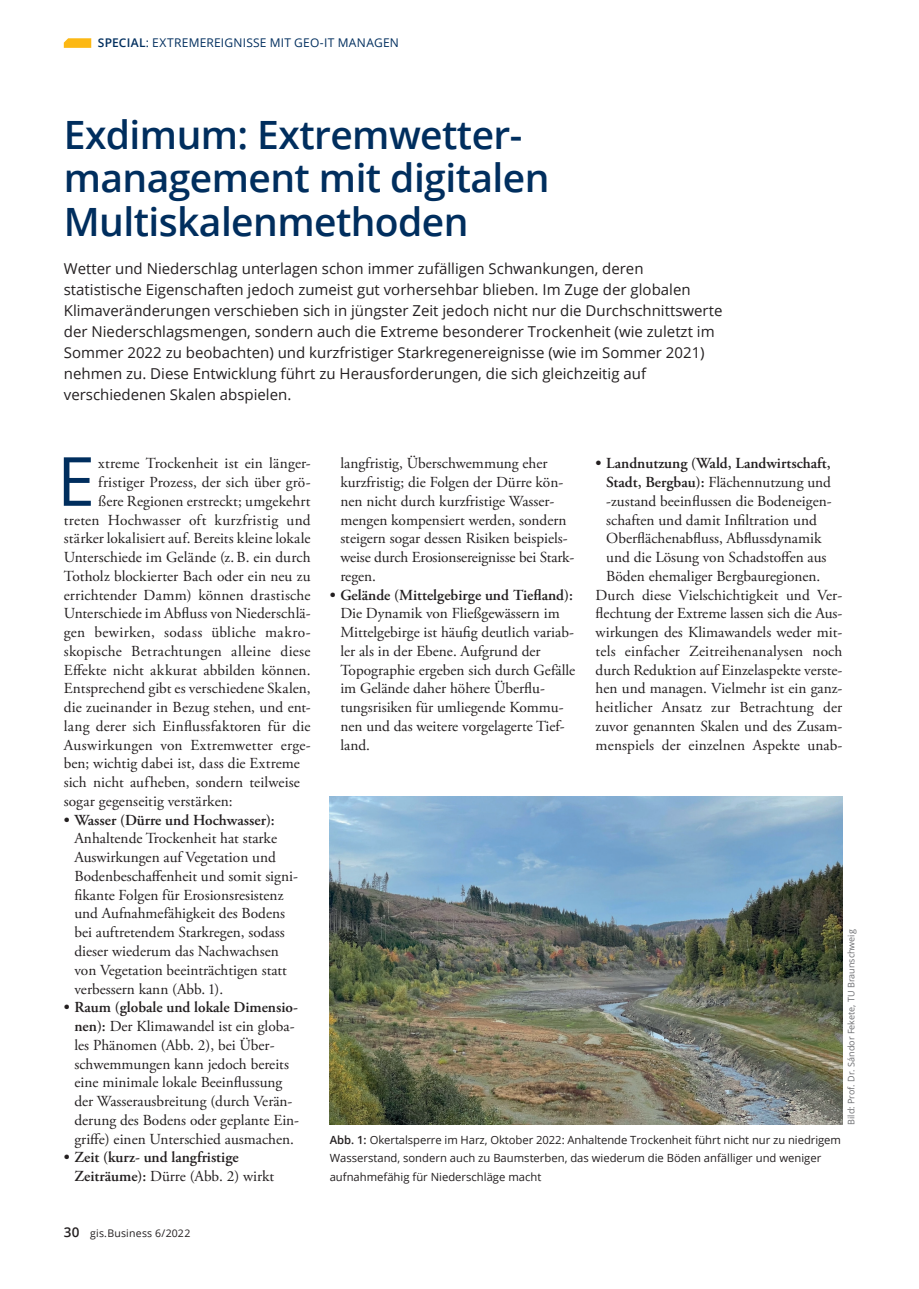
<style>
.page{position:relative;width:919px;height:1289px;background:#fff}
.page>*{position:absolute;margin:0;border:0;box-sizing:border-box;transform-origin:0 0}
.t1{font:67.8px "Open Sans";color:#002e5e}
.t2{font:600 39px/43.5px "Open Sans";letter-spacing:-.015em;color:#002e5e}
.t3{font:15.3px/18.8px "Adobe Garamond Pro";color:#231f20}
.t4{font:600 15.3px/18.8px "Adobe Garamond Pro";color:#231f20}
.t5{font:15.3px "Adobe Garamond Pro";letter-spacing:.02em;color:#231f20}
.t6{font:15px/21px "Open Sans";color:#231f20}
.t7{font:12px "Open Sans";letter-spacing:.02em;color:#002e5e}
.t8{font:11.25px/18.8px "Open Sans";color:#231f20}
.t9{font:10.5px "Open Sans";letter-spacing:.02em;color:#231f20}
.t10{font:9px "Open Sans";color:#6c6d70}
.s1{font-weight:600}
.s2{font-weight:400}
.s3{font-weight:600;font-size:13.5px}
</style>
<div class="page">
<svg style="left:64px;top:38px;width:27px;height:10px"></svg>
<img style="left:330px;top:796px;width:512px;height:328px">
<p class="t7" style="left:98px;top:35px;width:302px"><span class="s1">SPECIAL</span>: EXTREMEREIGNISSE MIT GEO-IT MANAGEN</p>
<h2 class="t2" style="left:64px;top:112px;width:487px">Exdimum: Extremwetter&shy;management mit digitalen<br>Multiskalenmethoden</h2>
<p class="t6" style="left:64px;top:258px;width:660px">Wetter und Niederschlag unterlagen schon immer zufälligen Schwankungen, deren statistische Eigenschaften jedoch zumeist gut vorhersehbar blieben. Im Zuge der globalen Klimaveränderungen verschieben sich in jüngster Zeit jedoch nicht nur die Durchschnittswerte der Niederschlagsmengen, sondern auch die Extreme besonderer Trockenheit (wie zuletzt im Sommer 2022 zu beobachten) und kurzfristiger Starkregenereignisse (wie im Sommer 2021) nehmen zu. Diese Entwicklung führt zu Herausforderungen, die sich gleichzeitig auf verschiedenen Skalen abspielen.</p>
<h1 class="t1" style="left:57px;top:434px;width:39px">E</h1>
<p class="t3" style="left:98px;top:454px;width:214px">xtreme Trockenheit ist ein länger-</p>
<p class="t3" style="left:98px;top:473px;width:214px">fristiger Prozess, der sich über grö-</p>
<p class="t3" style="left:98px;top:492px;width:214px">ßere Regionen erstreckt; umgekehrt</p>
<p class="t5" style="left:64px;top:510px;width:248px">treten Hochwasser oft kurzfristig und</p>
<p class="t3" style="left:64px;top:529px;width:248px">stärker lokalisiert auf. Bereits kleine lokale</p>
<p class="t3" style="left:64px;top:548px;width:248px">Unterschiede im Gelände (z.B. ein durch</p>
<p class="t3" style="left:64px;top:567px;width:248px">Totholz blockierter Bach oder ein neu zu</p>
<p class="t3" style="left:64px;top:586px;width:248px">errichtender Damm) können drastische</p>
<p class="t3" style="left:64px;top:604px;width:248px">Unterschiede im Abfluss von Niederschlä-</p>
<p class="t5" style="left:64px;top:623px;width:248px">gen bewirken, sodass übliche makro-</p>
<p class="t5" style="left:64px;top:641px;width:248px">skopische Betrachtungen alleine diese</p>
<p class="t3" style="left:64px;top:661px;width:248px">Effekte nicht akkurat abbilden können.</p>
<p class="t3" style="left:64px;top:679px;width:248px">Entsprechend gibt es verschiedene Skalen,</p>
<p class="t3" style="left:64px;top:698px;width:248px">die zueinander in Bezug stehen, und ent-</p>
<p class="t3" style="left:64px;top:717px;width:248px">lang derer sich Einflussfaktoren für die</p>
<p class="t3" style="left:64px;top:736px;width:248px">Auswirkungen von Extremwetter erge-</p>
<p class="t3" style="left:64px;top:754px;width:237px">ben; wichtig dabei ist, dass die Extreme</p>
<p class="t3" style="left:64px;top:773px;width:237px">sich nicht aufheben, sondern teilweise</p>
<p class="t3" style="left:64px;top:792px;width:170px">sogar gegenseitig verstärken:</p>
<p class="t4" style="left:64px;top:810px;width:212px">• Wasser (Dürre und Hochwasser):</p>
<p class="t3" style="left:74px;top:829px;width:225px">Anhaltende Trockenheit hat starke Auswirkungen auf Vegetation und Bodenbeschaffenheit und somit signi&shy;fikante Folgen für Erosionsresistenz und Aufnahmefähigkeit des Bodens bei auftretendem Starkregen, sodass dieser wiederum das Nachwachsen von Vegetation beeinträchtigen statt verbessern kann (Abb. 1).</p>
<p class="t3" style="left:74px;top:998px;width:226px;text-indent:-11px"><span class="s1">• Raum (globale und lokale Dimensio&shy;nen):</span> Der Klimawandel ist ein globa&shy;les Phänomen (Abb. 2), bei Über&shy;schwemmungen kann jedoch bereits eine minimale lokale Beeinflussung der Wasserausbreitung (durch Verän&shy;derung des Bodens oder geplante Ein&shy;griffe) einen Unterschied ausmachen.</p>
<p class="t4" style="left:74px;top:1148px;width:201px;text-indent:-11px">• Zeit (kurz- und langfristige<br>Zeiträume): <span class="s2">Dürre (Abb. 2) wirkt</span></p>
<p class="t9" style="left:64px;top:1226px;width:128px"><span class="s3">30</span> gis.Business 6/2022</p>
<p class="t3" style="left:340px;top:454px;width:235px">langfristig, Überschwemmung eher kurzfristig; die Folgen der Dürre kön&shy;nen nicht durch kurzfristige Wasser&shy;mengen kompensiert werden, sondern steigern sogar dessen Risiken beispiels&shy;weise durch Erosionsereignisse bei Stark&shy;regen.</p>
<p class="t4" style="left:330px;top:585px;width:245px">• Gelände (Mittelgebirge und Tiefland):</p>
<p class="t3" style="left:340px;top:604px;width:236px">Die Dynamik von Fließgewässern im Mittelgebirge ist häufig deutlich variab&shy;ler als in der Ebene. Aufgrund der Topographie ergeben sich durch Gefälle im Gelände daher höhere Überflu&shy;tungsrisiken für umliegende Kommu&shy;nen und das weitere vorgelagerte Tief&shy;land.</p>
<p class="t4" style="left:595px;top:454px;width:236px">• Landnutzung (Wald, Landwirtschaft,</p>
<p class="t3" style="left:606px;top:473px;width:226px"><span class="s1">Stadt, Bergbau):</span> Flächennutzung und</p>
<p class="t3" style="left:606px;top:492px;width:227px">-zustand beeinflussen die Bodeneigen-</p>
<p class="t3" style="left:606px;top:511px;width:212px">schaften und damit Infiltration und</p>
<p class="t3" style="left:606px;top:529px;width:217px">Oberflächenabfluss, Abflussdynamik</p>
<p class="t3" style="left:606px;top:548px;width:222px">und die Lösung von Schadstoffen aus</p>
<p class="t3" style="left:606px;top:567px;width:216px">Böden ehemaliger Bergbauregionen.</p>
<p class="t3" style="left:595px;top:586px;width:248px">Durch diese Vielschichtigkeit und Ver-</p>
<p class="t3" style="left:595px;top:604px;width:248px">flechtung der Extreme lassen sich die Aus-</p>
<p class="t3" style="left:595px;top:623px;width:248px">wirkungen des Klimawandels weder mit-</p>
<p class="t3" style="left:595px;top:642px;width:248px">tels einfacher Zeitreihenanalysen noch</p>
<p class="t3" style="left:595px;top:661px;width:248px">durch Reduktion auf Einzelaspekte verste-</p>
<p class="t3" style="left:595px;top:679px;width:248px">hen und managen. Vielmehr ist ein ganz-</p>
<p class="t3" style="left:595px;top:698px;width:248px">heitlicher Ansatz zur Betrachtung der</p>
<p class="t3" style="left:595px;top:717px;width:248px">zuvor genannten Skalen und des Zusam-</p>
<p class="t3" style="left:595px;top:736px;width:248px">menspiels der einzelnen Aspekte unab-</p>
<p class="t10" style="left:844px;top:1124px;width:197px;rotate:-90deg">Bild: Prof. Dr. Sándor Fekete, TU Braunschweig</p>
<p class="t8" style="left:330px;top:1129px;width:512px"><span class="s1">Abb. 1:</span> Okertalsperre im Harz, Oktober 2022: Anhaltende Trockenheit führt nicht nur zu niedrigem<br>Wasserstand, sondern auch zu Baumsterben, das wiederum die Böden anfälliger und weniger aufnahmefähig für Niederschläge macht</p>
</div>
